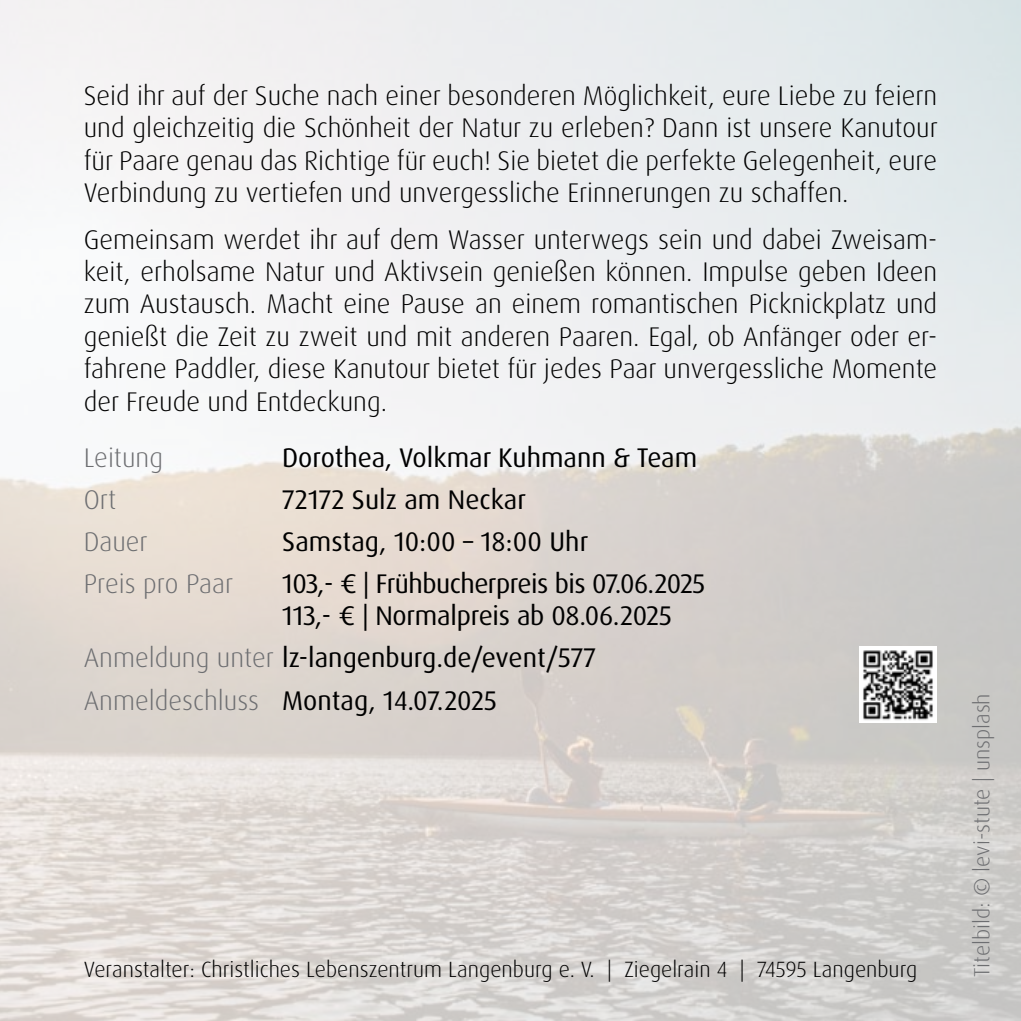
<style>
.page{position:relative;width:1021px;height:1021px;background:#fff}
.page>*{position:absolute;margin:0;border:0;box-sizing:border-box;transform-origin:0 0}
.t1{font:300 27px/32.4px "Dax Pro";color:#000;text-align:justify}
.t2{font:27px/32.4px "Dax Pro";letter-spacing:-.005em;color:#000}
.t3{font:300 27px "Dax Pro";color:#6d6e71}
.t4{font:300 22.2px "Dax Pro";color:#000}
.t5{font:300 22.2px "Dax Pro";color:#6d6e71}
.s1{font-weight:300;color:#6d6e71}
</style>
<div class="page">
<img style="left:862px;top:650px;width:72px;height:71px">
<p class="t1" style="left:84px;top:79px;width:855px">Seid ihr auf der Suche nach einer besonderen Möglichkeit, eure Liebe zu feiern und gleichzeitig die Schönheit der Natur zu erleben? Dann ist unsere Kanutour für Paare genau das Richtige für euch! Sie bietet die perfekte Gelegenheit, eure Verbindung zu vertiefen und unvergessliche Erinnerungen zu schaffen.</p>
<p class="t1" style="left:84px;top:223px;width:855px">Gemeinsam werdet ihr auf dem Wasser unterwegs sein und dabei Zweisam&shy;keit, erholsame Natur und Aktivsein genießen können. Impulse geben Ideen zum Austausch. Macht eine Pause an einem romantischen Picknickplatz und genießt die Zeit zu zweit und mit anderen Paaren. Egal, ob Anfänger oder er&shy;fahrene Paddler, diese Kanutour bietet für jedes Paar unvergessliche Momente der Freude und Entdeckung.</p>
<p class="t3" style="left:84px;top:440px;width:81px">Leitung</p>
<p class="t2" style="left:282px;top:441px;width:416px">Dorothea, Volkmar Kuhmann &amp; Team</p>
<p class="t3" style="left:84px;top:482px;width:34px">Ort</p>
<p class="t2" style="left:282px;top:483px;width:245px">72172 Sulz am Neckar</p>
<p class="t3" style="left:84px;top:524px;width:66px">Dauer</p>
<p class="t2" style="left:282px;top:525px;width:308px">Samstag, 10:00 – 18:00 Uhr</p>
<p class="t3" style="left:84px;top:566px;width:151px">Preis pro Paar</p>
<p class="t2" style="left:282px;top:567px;width:425px">103,- € | Frühbucherpreis bis 07.06.2025<br>113,- € | Normalpreis ab 08.06.2025</p>
<p class="t2" style="left:84px;top:637px;width:514px;line-height:42px"><span class="s1">Anmeldung unter</span> lz-langenburg.de/event/577<br><span class="s1">Anmeldeschluss</span> Montag, 14.07.2025</p>
<p class="t4" style="left:84px;top:955px;width:835px">Veranstalter: Christliches Lebenszentrum Langenburg e. V. | Ziegelrain 4 | 74595 Langenburg</p>
<p class="t5" style="left:967px;top:977px;width:285px;rotate:-90deg">Titelbild: © levi-stute | unsplash</p>
</div>
